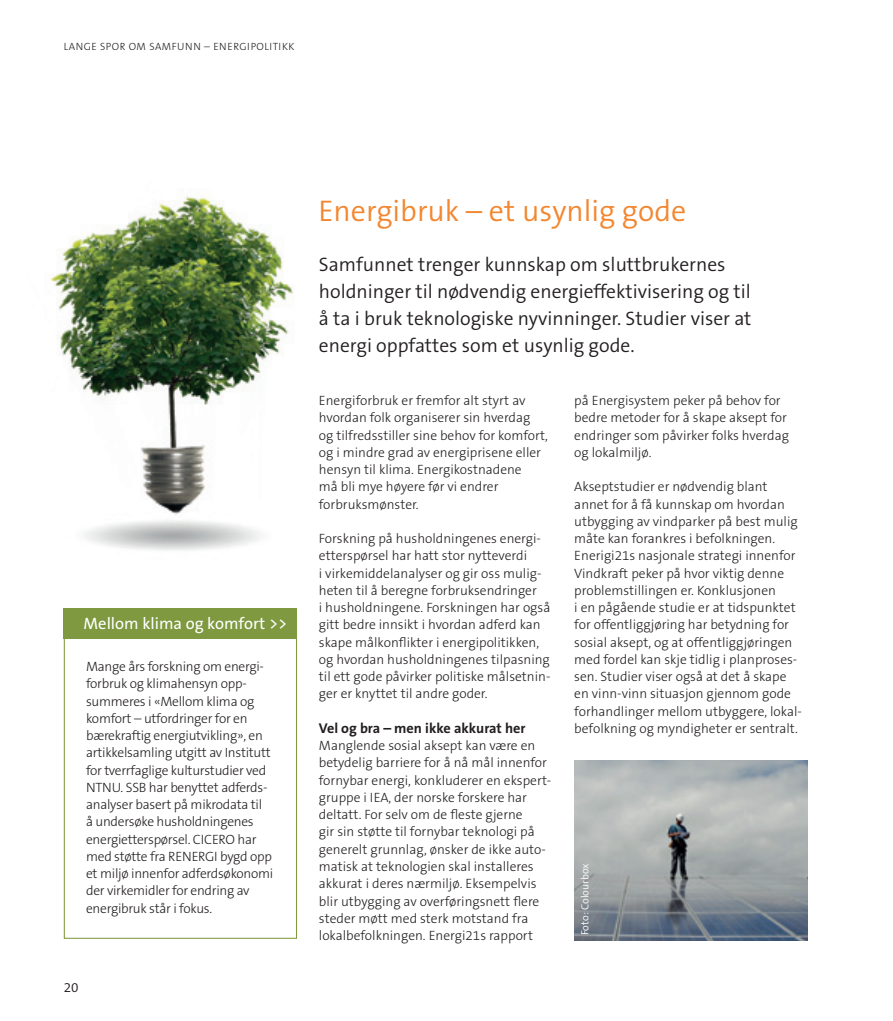
<style>
.page{position:relative;width:893px;height:1021px;background:#fff}
.page>*{position:absolute;margin:0;border:0;box-sizing:border-box;transform-origin:0 0}
.t1{font:300 30px "The Sans B4";color:#f38730}
.t2{font:300 19.5px/27px "The Sans B4";color:#231f20}
.t3{font:16.5px "The Sans B5 Plain";color:#fff}
.t4{font:700 14.25px "The Sans B7";color:#231f20}
.t5{font:300 13.5px/17.2px "The Sans B3";color:#231f20}
.t6{font:300 13.5px/17.2px "The Sans B3";letter-spacing:-.02em;color:#231f20}
.t7{font:300 13.5px "The Sans B4";color:#231f20}
.t8{font:300 10.5px "The Sans B3";letter-spacing:.05em;color:#231f20}
.t9{font:300 10.5px "The Sans B4";color:#fff}
</style>
<div class="page">
<img style="left:50px;top:196px;width:244px;height:355px">
<div style="left:64px;top:613px;width:233px;height:325px;border:1px solid #7e993f"></div>
<div style="left:64px;top:608px;width:233px;height:30px;background:#7e993f"></div>
<img style="left:574px;top:760px;width:234px;height:180px">
<p class="t8" style="left:64px;top:41px;width:13px">Lange</p>
<p class="t8" style="left:100px;top:41px;width:8px">spor</p>
<p class="t8" style="left:129px;top:41px;width:98px">om SAMFUNN – Energ</p>
<p class="t8" style="left:247px;top:41px;width:42px">ipolitikk</p>
<p class="t3" style="left:84px;top:615px;width:205px">Mellom klima og komfort &gt;&gt;</p>
<p class="t6" style="left:86px;top:658px;width:189px">Mange års forskning om energi&shy;forbruk og klimahensyn opp&shy;summeres i «Mellom klima og komfort – utfordringer for en bærekraftig energiutvikling», en artikkelsamling utgitt av I nstitutt for tverrfaglige kulturstudier ved<br>NTNU. SSB har benyttet adferds&shy;analyser basert på mikrodata til<br>å undersøke husholdningenes energietterspørsel. CICERO har med støtte fra RENERGI bygd opp et miljø innenfor adferdsøkonomi der virkemidler for endring av energibruk står i fokus.</p>
<p class="t7" style="left:64px;top:980px;width:16px">20</p>
<h1 class="t1" style="left:318px;top:195px;width:369px">E nergibruk – et usynlig gode</h1>
<h2 class="t2" style="left:319px;top:252px;width:434px">Samfunnet trenger kunnskap om sluttbrukernes holdninger til nødvendig energieffektivisering og til å ta i bruk teknologiske nyvinninger. Studier viser at energi oppfattes som et usynlig gode.</h2>
<p class="t5" style="left:319px;top:392px;width:231px">Energiforbruk er fremfor alt styrt av hvordan folk organiserer sin hverdag og tilfredsstiller sine behov for komfort, og i mindre grad av energiprisene eller hensyn til klima. Energikostnadene<br>må bli mye høyere før vi endrer forbruksmønster.</p>
<p class="t5" style="left:319px;top:530px;width:233px">Forskning på husholdningenes energi&shy;etterspørsel har hatt stor nytteverdi<br>i virkemiddelanalyser og gir oss mulig&shy;heten til å beregne forbruksendringer<br>i husholdningene. Forskningen har også gitt bedre innsikt i hvordan adferd kan skape målkonflikter i energipolitikken, og hvordan husholdningenes tilpasning til ett gode påvirker politiske målsetnin&shy;ger er knyttet til andre goder.</p>
<p class="t4" style="left:319px;top:720px;width:208px">Vel og bra – men ikke akkurat her</p>
<p class="t5" style="left:319px;top:737px;width:234px">Manglende sosial aksept kan være en betydelig barriere for å nå mål innenfor fornybar energi, konkluderer en ekspert&shy;gruppe i I EA, der norske forskere har deltatt. For selv om de fleste gjerne<br>gir sin støtte til fornybar teknologi på generelt grunnlag, ønsker de ikke auto&shy;matisk at teknologien skal installeres akkurat i deres nærmiljø. Eksempelvis blir utbygging av overføringsnett flere steder møtt med sterk motstand fra lokalbefolkningen. Energi21s rapport</p>
<p class="t5" style="left:574px;top:392px;width:216px">på Energisystem peker på behov for bedre metoder for å skape aksept for endringer som påvirker folks hverdag og lokalmiljø.</p>
<p class="t5" style="left:574px;top:478px;width:228px">Akseptstudier er nødvendig blant annet for å få kunnskap om hvordan utbygging av vindparker på best mulig måte kan forankres i befolkningen.<br>Enerigi21s nasjonale strategi innenfor Vindkraft peker på hvor viktig denne problemstillingen er. Konklusjonen<br>i en pågående studie er at tidspunktet for offentliggjøring har betydning for sosial aksept, og at offentliggjøringen med fordel kan skje tidlig i planproses&shy;sen. Studier viser også at det å skape en vinn-vinn situasjon gjennom gode forhandlinger mellom utbyggere, lokal&shy;befolkning og myndigheter er sentralt.</p>
<p class="t9" style="left:579px;top:935px;width:73px;rotate:-90deg">Foto: Colourbox</p>
</div>
